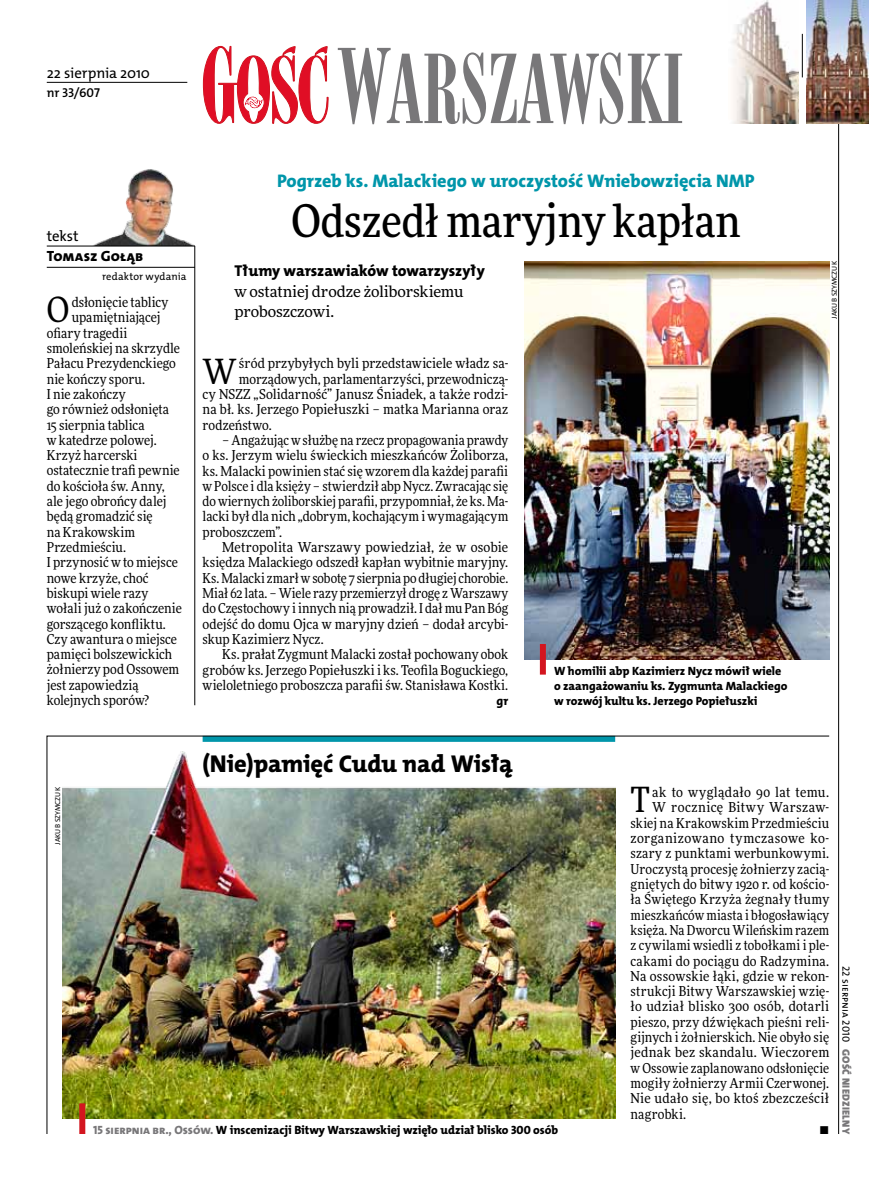
<style>
.page{position:relative;width:893px;height:1191px;background:#fff}
.page>*{position:absolute;margin:0;border:0;box-sizing:border-box;transform-origin:0 0}
.t1{font:500 45px "Freeday Narrow";color:#000}
.t2{font:34.8px "Freeday Narrow News";color:#000}
.t3{font:24.45px "The Mix HP8 Ex Bld";letter-spacing:-.005em;color:#000}
.t4{font:18.3px "The Mix HP8 Ex Bld";letter-spacing:-.005em;color:#0096aa}
.t5{font:15.75px "The Mix HP8 Ex Bld";letter-spacing:-.005em;color:#000}
.t6{font:15.45px/20.4px "Freeday News";letter-spacing:-.01em;color:#000}
.t7{font:14.85px "The Mix HP5 Plain";letter-spacing:-.01em;color:#000}
.t8{font:14.85px "The Mix HP8 Ex Bld";letter-spacing:.02em;color:#000}
.t9{font:13.65px/15.3px "Freeday Narrow News";letter-spacing:.01em;color:#000;text-align:justify}
.t10{font:13.65px "Freeday Narrow News";letter-spacing:.03em;color:#000}
.t11{font:12.9px "The Mix HP6 Se Bld";letter-spacing:-.005em;color:#000}
.t12{font:12.3px "The Mix HP8 Ex Bld";color:#000}
.t13{font:12px/15.3px "The Mix HP8 Ex Bld";letter-spacing:-.005em;color:#000}
.t14{font:10.5px "The Mix HP5 Plain";letter-spacing:.01em;color:#000}
.t15{font:10.5px "The Mix HP9 Blk";letter-spacing:.025em;color:#787779}
.t16{font:7.2px "The Mix HP5 Plain";letter-spacing:.005em;color:#000}
.s1{color:#787779}
</style>
<div class="page">
<hr style="left:838px;top:68px;width:1px;height:1066px;background:#000">
<hr style="left:802px;top:34px;width:1px;height:43px;background:#000">
<svg style="left:47px;top:735px;width:783px;height:399px"></svg>
<hr style="left:195px;top:246px;width:1px;height:459px;background:#000">
<img style="left:732px;top:0;width:66px;height:123px">
<svg style="left:203px;top:46px;width:126px;height:78px"></svg>
<svg style="left:338px;top:48px;width:344px;height:76px"></svg>
<img style="left:806px;top:0;width:63px;height:123px">
<hr style="left:47px;top:82px;width:140px;height:1px;background:#000">
<img style="left:62px;top:751px;width:553px;height:367px">
<div style="left:79px;top:1103px;width:6px;height:31px;background:#d3151f"></div>
<img style="left:525px;top:261px;width:304px;height:398px">
<div style="left:540px;top:644px;width:6px;height:30px;background:#d3151f"></div>
<img style="left:78px;top:169px;width:117px;height:77px">
<hr style="left:47px;top:246px;width:148px;height:1px;background:#000">
<hr style="left:47px;top:267px;width:148px;height:1px;background:#000">
<p class="t7" style="left:47px;top:63px;width:105px">22 sierpnia 2010</p>
<p class="t11" style="left:47px;top:85px;width:55px">nr 33/607</p>
<p class="t7" style="left:47px;top:227px;width:33px">tekst</p>
<p class="t8" style="left:47px;top:247px;width:98px">Tomasz Gołąb</p>
<p class="t14" style="left:102px;top:270px;width:86px">redaktor wydania</p>
<h2 class="t2" style="left:47px;top:289px;width:24px">O</h2>
<p class="t9" style="left:72px;top:294px;width:98px">dsłonięcie tablicy</p>
<p class="t9" style="left:72px;top:310px;width:90px">upamiętniającej</p>
<p class="t9" style="left:47px;top:325px;width:82px">ofiary tragedii</p>
<p class="t9" style="left:47px;top:340px;width:135px">smoleńskiej na skrzydle</p>
<p class="t9" style="left:47px;top:356px;width:131px">Pałacu Prezydenckiego</p>
<p class="t9" style="left:47px;top:371px;width:100px">nie kończy sporu.</p>
<p class="t9" style="left:47px;top:386px;width:80px">I nie zakończy</p>
<p class="t9" style="left:47px;top:401px;width:124px">go również odsłonięta</p>
<p class="t9" style="left:47px;top:417px;width:99px">15 sierpnia tablica</p>
<p class="t9" style="left:47px;top:432px;width:111px">w katedrze polowej.</p>
<p class="t9" style="left:47px;top:447px;width:92px">Krzyż harcerski</p>
<p class="t9" style="left:47px;top:463px;width:134px">ostatecznie trafi pewnie</p>
<p class="t9" style="left:47px;top:478px;width:119px">do kościoła św. Anny,</p>
<p class="t9" style="left:47px;top:493px;width:121px">ale jego obrońcy dalej</p>
<p class="t9" style="left:47px;top:509px;width:107px">będą gromadzić się</p>
<p class="t9" style="left:47px;top:524px;width:90px">na Krakowskim</p>
<p class="t9" style="left:47px;top:539px;width:81px">Przedmieściu.</p>
<p class="t9" style="left:47px;top:554px;width:133px">I przynosić w to miejsce</p>
<p class="t9" style="left:47px;top:570px;width:103px">nowe krzyże, choć</p>
<p class="t9" style="left:47px;top:585px;width:103px">biskupi wiele razy</p>
<p class="t9" style="left:47px;top:600px;width:137px">wołali już o zakończenie</p>
<p class="t9" style="left:47px;top:616px;width:121px">gorszącego konfliktu.</p>
<p class="t9" style="left:47px;top:631px;width:132px">Czy awantura o miejsce</p>
<p class="t9" style="left:47px;top:646px;width:127px">pamięci bolszewickich</p>
<p class="t9" style="left:47px;top:662px;width:134px">żołnierzy pod Ossowem</p>
<p class="t9" style="left:47px;top:677px;width:93px">jest zapowiedzią</p>
<p class="t9" style="left:47px;top:692px;width:104px">kolejnych sporów?</p>
<h3 class="t4" style="left:277px;top:169px;width:479px">Pogrzeb ks. Malackiego w uroczystość Wniebowzięcia NMP</h3>
<h1 class="t1" style="left:291px;top:193px;width:451px">Odszedł maryjny kapłan</h1>
<p class="t5" style="left:234px;top:261px;width:252px">Tłumy warszawiaków towarzyszyły</p>
<p class="t6" style="left:235px;top:281px;width:230px">w ostatniej drodze żoliborskiemu proboszczowi.</p>
<h2 class="t2" style="left:203px;top:350px;width:36px">W</h2>
<p class="t9" style="left:239px;top:356px;width:271px">śród przybyłych byli przedstawiciele władz sa-</p>
<p class="t9" style="left:239px;top:371px;width:271px">morządowych, parlamentarzyści, przewodniczą-</p>
<p class="t9" style="left:203px;top:386px;width:307px">cy NSZZ „Solidarność” Janusz Śniadek, a także rodzi-</p>
<p class="t9" style="left:203px;top:401px;width:307px">na bł. ks. Jerzego Popiełuszki – matka Marianna oraz</p>
<p class="t9" style="left:203px;top:417px;width:71px">rodzeństwo.</p>
<p class="t9" style="left:203px;top:432px;width:307px;text-indent:20px">– Angażując w służbę na rzecz propagowania prawdy o ks. Jerzym wielu świeckich mieszkańców Żoliborza, ks. Malacki powinien stać się wzorem dla każdej parafii w Polsce i dla księży – stwierdził abp Nycz. Zwracając się do wiernych żoliborskiej parafii, przypomniał, że ks. Ma&shy;lacki był dla nich „dobrym, kochającym i wymagającym proboszczem”.</p>
<p class="t9" style="left:203px;top:539px;width:307px;text-indent:20px">Metropolita Warszawy powiedział, że w osobie księdza Malackiego odszedł kapłan wybitnie maryjny.<br>Ks. Malacki zmarł w sobotę 7 sierpnia po długiej chorobie.<br>Miał 62 lata. – Wiele razy przemierzył drogę z Warszawy do Częstochowy i innych nią prowadził. I dał mu Pan Bóg odejść do domu Ojca w maryjny dzień – dodał arcybi&shy;skup Kazimierz Nycz.</p>
<p class="t9" style="left:203px;top:646px;width:307px;text-indent:20px">Ks. prałat Zygmunt Malacki został pochowany obok grobów ks. Jerzego Popiełuszki i ks. Teofila Boguckiego, wieloletniego proboszcza parafii św. Stanisława Kostki.</p>
<p class="t12" style="left:496px;top:693px;width:13px">gr</p>
<p class="t13" style="left:554px;top:663px;width:235px">W homilii abp Kazimierz Nycz mówił wiele o zaangażowaniu ks. Zygmunta Malackiego w rozwój kultu ks. Jerzego Popiełuszki</p>
<h3 class="t3" style="left:203px;top:747px;width:312px">(Nie)pamięć Cudu nad Wisłą</h3>
<p class="t16" style="left:830px;top:319px;width:59px;rotate:-90deg">Jakub Szymczuk</p>
<p class="t16" style="left:53px;top:844px;width:59px;rotate:-90deg">jakub szymczuk</p>
<p class="t13" style="left:93px;top:1122px;width:467px"><span class="s1">15 sierpnia br., Ossów.</span> W inscenizacji Bitwy Warszawskiej wzięło udział blisko 300 osób</p>
<h2 class="t2" style="left:630px;top:778px;width:21px">T</h2>
<p class="t9" style="left:652px;top:784px;width:178px">ak to wyglądało 90 lat temu.</p>
<p class="t9" style="left:652px;top:799px;width:179px">W rocznicę Bitwy Warszaw-</p>
<p class="t9" style="left:630px;top:815px;width:200px">skiej na Krakowskim Przedmieściu</p>
<p class="t10" style="left:630px;top:829px;width:200px">zorganizowano tymczasowe ko-</p>
<p class="t9" style="left:630px;top:845px;width:200px">szary z punktami werbunkowymi.</p>
<p class="t9" style="left:630px;top:861px;width:200px">Uroczystą procesję żołnierzy zacią-</p>
<p class="t9" style="left:630px;top:876px;width:200px">gniętych do bitwy 1920 r. od kościo-</p>
<p class="t9" style="left:630px;top:891px;width:200px">ła Świętego Krzyża żegnały tłumy</p>
<p class="t9" style="left:630px;top:907px;width:200px">mieszkańców miasta i błogosławiący</p>
<p class="t9" style="left:630px;top:922px;width:200px">księża. Na Dworcu Wileńskim razem</p>
<p class="t9" style="left:630px;top:937px;width:200px">z cywilami wsiedli z tobołkami i ple-</p>
<p class="t9" style="left:630px;top:953px;width:200px">cakami do pociągu do Radzymina.</p>
<p class="t9" style="left:630px;top:968px;width:200px">Na ossowskie łąki, gdzie w rekon-</p>
<p class="t9" style="left:630px;top:983px;width:200px">strukcji Bitwy Warszawskiej wzię-</p>
<p class="t9" style="left:630px;top:998px;width:200px">ło udział blisko 300 osób, dotarli</p>
<p class="t9" style="left:630px;top:1014px;width:200px">pieszo, przy dźwiękach pieśni reli-</p>
<p class="t9" style="left:630px;top:1029px;width:200px">gijnych i żołnierskich. Nie obyło się</p>
<p class="t9" style="left:630px;top:1044px;width:200px">jednak bez skandalu. Wieczorem</p>
<p class="t9" style="left:630px;top:1060px;width:200px">w Ossowie zaplanowano odsłonięcie</p>
<p class="t9" style="left:630px;top:1075px;width:200px">mogiły żołnierzy Armii Czerwonej.</p>
<p class="t9" style="left:630px;top:1090px;width:200px">Nie udało się, bo ktoś zbezcześcił</p>
<p class="t9" style="left:630px;top:1106px;width:57px">nagrobki.</p>
<p class="t9" style="left:820px;top:1121px;width:11px">•</p>
<p class="t14" style="left:853px;top:966px;width:78px;rotate:90deg">22 sierpnia 2010</p>
<p class="t15" style="left:853px;top:1049px;width:86px;rotate:90deg">Gość Niedzielny</p>
</div>
